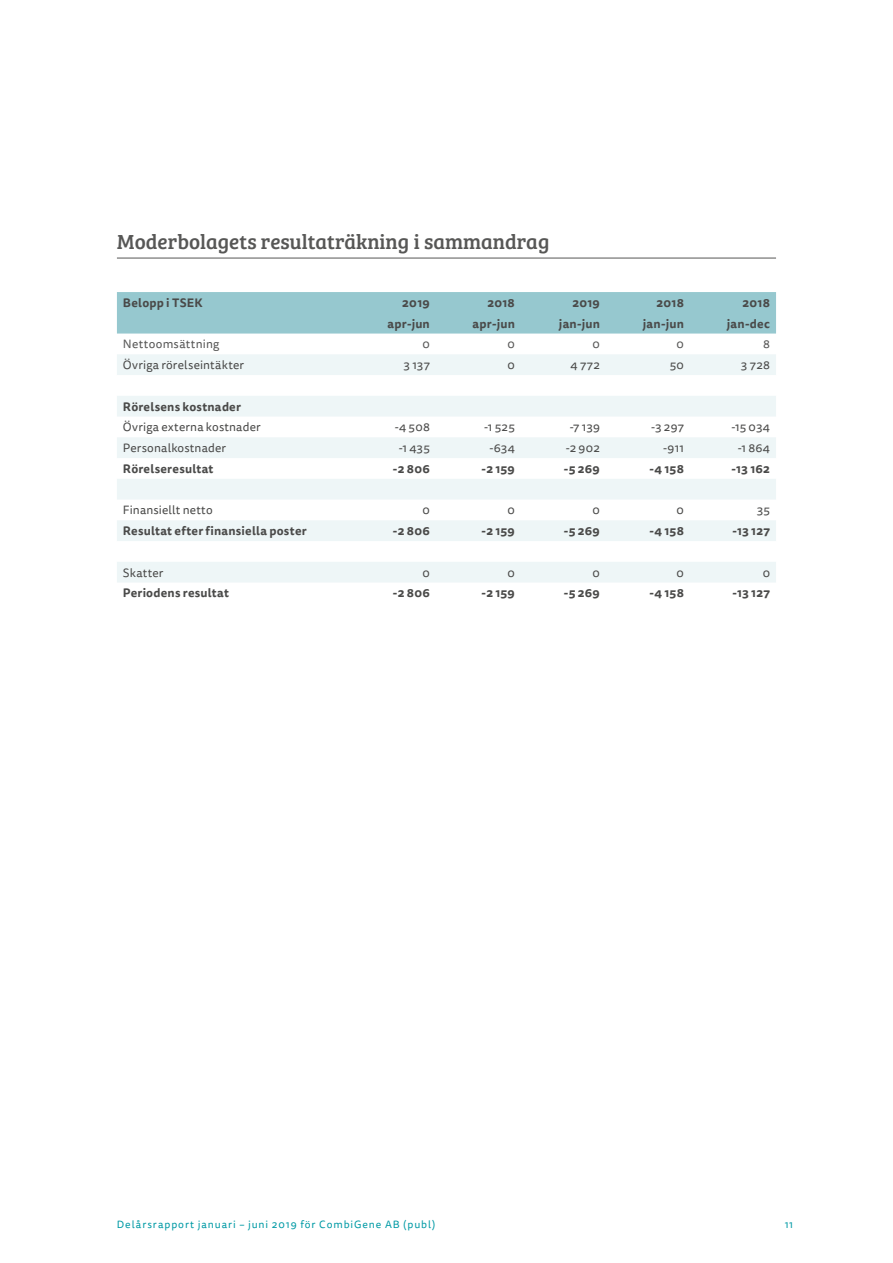
<style>
.page{position:relative;width:893px;height:1263px;background:#fff}
.page>*{position:absolute;margin:0;border:0;box-sizing:border-box;transform-origin:0 0}
.t1{font:21px "Bree Serif";color:#575756}
.t2{font:700 12px "Tisa Sans Pro";letter-spacing:.02em;color:#4a4a49}
.t3{font:12px "Tisa Sans Pro";letter-spacing:.015em;color:#4a4a49}
.t4{font:12px "Tisa Sans Pro";letter-spacing:.025em;color:#575756}
.t5{font:10.5px "Tisa Sans Pro";letter-spacing:.085em;color:#009aa5}
</style>
<div class="page">
<hr style="left:117px;top:258px;width:659px;height:1px;background:#575756">
<div style="left:117px;top:292px;width:659px;height:42px;background:#96c8cf"></div>
<svg style="left:117px;top:354px;width:659px;height:228px;fill:#eef6f7"></svg>
<h1 class="t1" style="left:117px;top:226px;width:434px">Moderbolagets resultaträkning i sammandrag</h1>
<p class="t2" style="left:123px;top:294px;width:81px">Belopp i TSEK</p>
<p class="t2" style="left:402px;top:294px;width:29px">2019</p>
<p class="t2" style="left:487px;top:294px;width:29px">2018</p>
<p class="t2" style="left:572px;top:294px;width:29px">2019</p>
<p class="t2" style="left:656px;top:294px;width:29px">2018</p>
<p class="t2" style="left:742px;top:294px;width:29px">2018</p>
<p class="t2" style="left:388px;top:314px;width:44px">apr-jun</p>
<p class="t2" style="left:473px;top:314px;width:44px">apr-jun</p>
<p class="t2" style="left:559px;top:314px;width:43px">jan-jun</p>
<p class="t2" style="left:643px;top:314px;width:43px">jan-jun</p>
<p class="t2" style="left:727px;top:314px;width:45px">jan-dec</p>
<p class="t4" style="left:123px;top:336px;width:98px">Nettoomsättning</p>
<p class="t4" style="left:422px;top:336px;width:9px">0</p>
<p class="t4" style="left:507px;top:336px;width:9px">0</p>
<p class="t4" style="left:593px;top:336px;width:9px">0</p>
<p class="t4" style="left:677px;top:336px;width:9px">0</p>
<p class="t4" style="left:763px;top:336px;width:8px">8</p>
<p class="t3" style="left:123px;top:357px;width:123px">Övriga rörelseintäkter</p>
<p class="t3" style="left:403px;top:357px;width:28px">3 137</p>
<p class="t3" style="left:507px;top:357px;width:9px">0</p>
<p class="t3" style="left:571px;top:357px;width:31px">4 772</p>
<p class="t3" style="left:670px;top:357px;width:16px">50</p>
<p class="t3" style="left:741px;top:357px;width:31px">3 728</p>
<p class="t2" style="left:123px;top:397px;width:120px">Rörelsens kostnader</p>
<p class="t3" style="left:123px;top:419px;width:139px">Övriga externa kostnader</p>
<p class="t3" style="left:395px;top:419px;width:37px">-4 508</p>
<p class="t3" style="left:484px;top:419px;width:32px">-1 525</p>
<p class="t3" style="left:570px;top:419px;width:32px">-7 139</p>
<p class="t3" style="left:651px;top:419px;width:34px">-3 297</p>
<p class="t3" style="left:731px;top:419px;width:40px">-15 034</p>
<p class="t3" style="left:123px;top:440px;width:105px">Personalkostnader</p>
<p class="t3" style="left:399px;top:440px;width:33px">-1 435</p>
<p class="t3" style="left:489px;top:440px;width:27px">-634</p>
<p class="t3" style="left:566px;top:440px;width:36px">-2 902</p>
<p class="t3" style="left:663px;top:440px;width:22px">-911</p>
<p class="t3" style="left:738px;top:440px;width:34px">-1 864</p>
<p class="t2" style="left:123px;top:460px;width:92px">Rörelseresultat</p>
<p class="t2" style="left:393px;top:460px;width:38px">-2 806</p>
<p class="t2" style="left:482px;top:460px;width:35px">-2 159</p>
<p class="t2" style="left:564px;top:460px;width:38px">-5 269</p>
<p class="t2" style="left:650px;top:460px;width:36px">-4 158</p>
<p class="t2" style="left:732px;top:460px;width:40px">-13 162</p>
<p class="t3" style="left:123px;top:502px;width:91px">Finansiellt netto</p>
<p class="t3" style="left:422px;top:502px;width:9px">0</p>
<p class="t3" style="left:507px;top:502px;width:9px">0</p>
<p class="t3" style="left:593px;top:502px;width:9px">0</p>
<p class="t3" style="left:677px;top:502px;width:9px">0</p>
<p class="t3" style="left:757px;top:502px;width:15px">35</p>
<p class="t2" style="left:123px;top:522px;width:185px">Resultat efter finansiella poster</p>
<p class="t2" style="left:393px;top:522px;width:38px">-2 806</p>
<p class="t2" style="left:482px;top:522px;width:35px">-2 159</p>
<p class="t2" style="left:564px;top:522px;width:38px">-5 269</p>
<p class="t2" style="left:650px;top:522px;width:36px">-4 158</p>
<p class="t2" style="left:732px;top:522px;width:39px">-13 127</p>
<p class="t3" style="left:123px;top:564px;width:42px">Skatter</p>
<p class="t3" style="left:422px;top:564px;width:9px">0</p>
<p class="t3" style="left:507px;top:564px;width:9px">0</p>
<p class="t3" style="left:593px;top:564px;width:9px">0</p>
<p class="t3" style="left:677px;top:564px;width:9px">0</p>
<p class="t3" style="left:763px;top:564px;width:9px">0</p>
<p class="t2" style="left:123px;top:584px;width:108px">Periodens resultat</p>
<p class="t2" style="left:393px;top:584px;width:38px">-2 806</p>
<p class="t2" style="left:482px;top:584px;width:35px">-2 159</p>
<p class="t2" style="left:564px;top:584px;width:38px">-5 269</p>
<p class="t2" style="left:650px;top:584px;width:36px">-4 158</p>
<p class="t2" style="left:732px;top:584px;width:39px">-13 127</p>
<p class="t5" style="left:117px;top:1217px;width:320px">Delårsrapport januari – juni 2019 för CombiGene AB (publ)</p>
<p class="t5" style="left:785px;top:1217px;width:10px">11</p>
</div>
